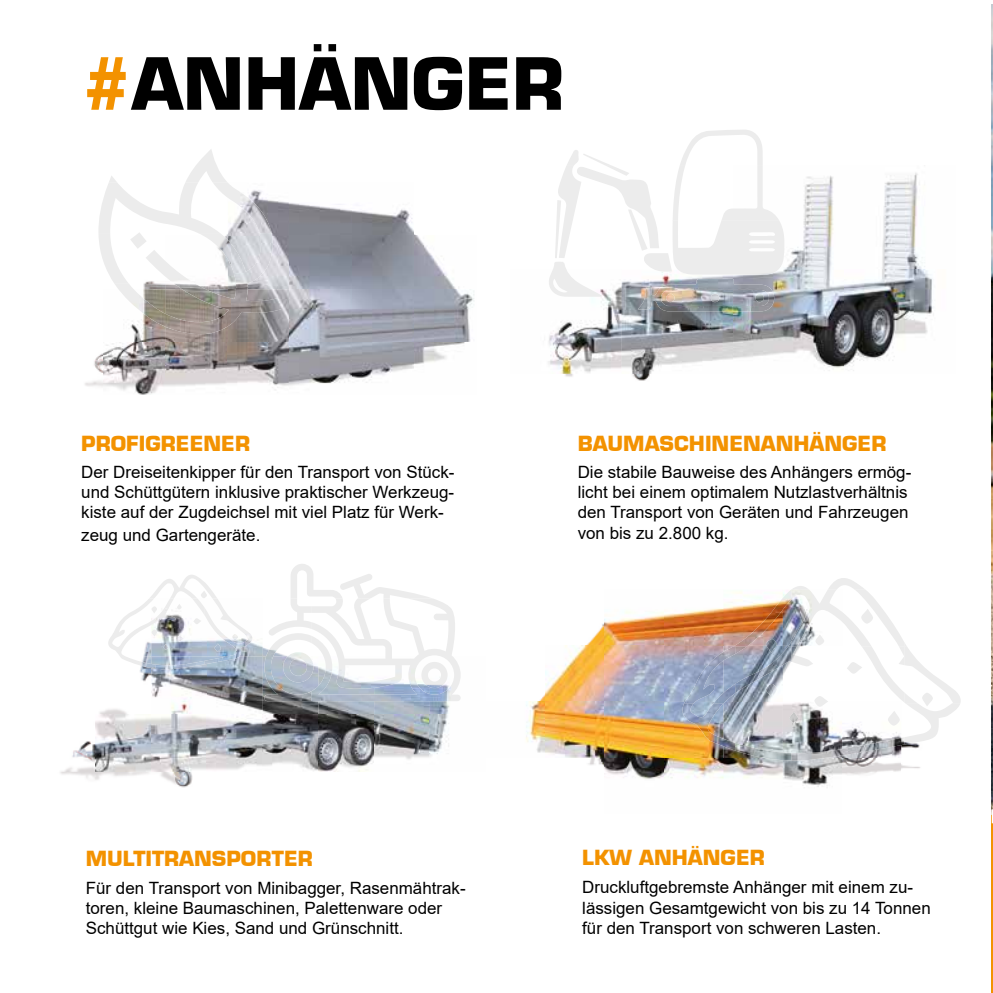
<style>
.page{position:relative;width:993px;height:993px;background:#fff}
.page>*{position:absolute;margin:0;border:0;box-sizing:border-box;transform-origin:0 0}
.t1{font:700 70px "Eurostile LT";color:#000}
.t2{font:700 20.3px "Eurostile LT";color:#f39200}
.t3{font:16.97px/20.3px "Arial";color:#000}
.s1{color:#f39200}
</style>
<div class="page">
<img style="left:991px;top:5px;width:1px;height:804px">
<hr style="left:991px;top:814px;width:1px;height:178px;background:#f39200">
<svg style="left:991px;top:809px;width:1px;height:14px"></svg>
<svg style="left:109px;top:149px;width:119px;height:34px"></svg>
<svg style="left:291px;top:564px;width:139px;height:34px"></svg>
<svg style="left:680px;top:130px;width:82px;height:36px"></svg>
<svg style="left:567px;top:150px;width:45px;height:16px"></svg>
<img style="left:85px;top:200px;width:389px;height:195px">
<img style="left:98px;top:183px;width:31px;height:100px">
<img style="left:129px;top:195px;width:51px;height:32px">
<img style="left:180px;top:183px;width:51px;height:151px">
<img style="left:231px;top:186px;width:40px;height:47px">
<img style="left:146px;top:250px;width:34px;height:33px">
<img style="left:231px;top:233px;width:43px;height:50px">
<img style="left:114px;top:283px;width:15px;height:18px">
<img style="left:129px;top:283px;width:51px;height:48px">
<img style="left:231px;top:283px;width:51px;height:41px">
<img style="left:130px;top:232px;width:17px;height:17px">
<img style="left:548px;top:173px;width:386px;height:208px">
<img style="left:672px;top:166px;width:107px;height:54px">
<img style="left:672px;top:220px;width:112px;height:54px">
<img style="left:637px;top:279px;width:137px;height:32px">
<img style="left:581px;top:167px;width:78px;height:81px">
<img style="left:557px;top:166px;width:24px;height:92px">
<img style="left:548px;top:261px;width:53px;height:36px">
<img style="left:643px;top:253px;width:28px;height:18px">
<svg style="left:665px;top:294px;width:9px;height:8px"></svg>
<svg style="left:710px;top:294px;width:9px;height:8px"></svg>
<svg style="left:755px;top:294px;width:8px;height:8px"></svg>
<img style="left:605px;top:166px;width:24px;height:10px">
<img style="left:554px;top:200px;width:7px;height:58px">
<img style="left:627px;top:209px;width:20px;height:41px">
<img style="left:60px;top:643px;width:401px;height:145px">
<img style="left:106px;top:633px;width:49px;height:35px">
<img style="left:155px;top:660px;width:49px;height:9px">
<img style="left:204px;top:633px;width:49px;height:31px">
<svg style="left:232px;top:634px;width:6px;height:7px"></svg>
<svg style="left:149px;top:575px;width:72px;height:76px"></svg>
<img style="left:268px;top:598px;width:190px;height:51px">
<img style="left:261px;top:649px;width:199px;height:52px">
<img style="left:421px;top:661px;width:26px;height:26px">
<img style="left:526px;top:592px;width:434px;height:195px">
<img style="left:735px;top:591px;width:55px;height:55px">
<img style="left:683px;top:646px;width:52px;height:57px">
<img style="left:735px;top:646px;width:55px;height:47px">
<img style="left:861px;top:700px;width:99px;height:3px">
<img style="left:679px;top:703px;width:56px;height:47px">
<img style="left:735px;top:742px;width:56px;height:18px">
<img style="left:791px;top:747px;width:56px;height:13px">
<img style="left:847px;top:737px;width:57px;height:17px">
<img style="left:904px;top:703px;width:55px;height:41px">
<img style="left:887px;top:710px;width:12px;height:15px">
<img style="left:813px;top:700px;width:15px;height:6px">
<img style="left:765px;top:683px;width:11px;height:14px">
<svg style="left:790px;top:578px;width:170px;height:122px"></svg>
<svg style="left:789px;top:711px;width:9px;height:11px"></svg>
<img style="left:860px;top:608px;width:13px;height:15px">
<img style="left:921px;top:692px;width:11px;height:14px">
<svg style="left:765px;top:639px;width:11px;height:13px"></svg>
<h1 class="t1" style="left:81px;top:41px;width:484px"><span class="s1">#</span>ANHÄNGER</h1>
<p class="t2" style="left:81px;top:431px;width:170px">PROFIGREENER</p>
<p class="t3" style="left:81px;top:461px;width:374px;text-align:justify">Der Dreiseitenkipper für den Transport von Stück&shy;und Schüttgütern inklusive praktischer Werkzeug&shy;kiste auf der Zugdeichsel mit viel Platz für Werk-</p>
<p class="t3" style="left:81px;top:524px;width:180px">zeug und Gartengeräte.</p>
<p class="t2" style="left:577px;top:431px;width:310px">BAUMASCHINENANHÄNGER</p>
<p class="t3" style="left:577px;top:461px;width:335px">Die stabile Bauweise des Anhängers ermög&shy;licht bei einem optimalem Nutzlastverhältnis den Transport von Geräten und Fahrzeugen von bis zu 2.800 kg.</p>
<p class="t2" style="left:86px;top:845px;width:228px">MULTITRANSPORTER</p>
<p class="t3" style="left:86px;top:877px;width:381px">Für den Transport von Minibagger, Rasenmähtrak&shy;toren, kleine Baumaschinen, Palettenware oder<br>Schüttgut wie Kies, Sand und Grünschnitt.</p>
<p class="t2" style="left:582px;top:844px;width:184px">LKW ANHÄNGER</p>
<p class="t3" style="left:582px;top:876px;width:350px">Druckluftgebremste Anhänger mit einem zu&shy;lässigen Gesamtgewicht von bis zu 14 Tonnen für den Transport von schweren Lasten.</p>
</div>
